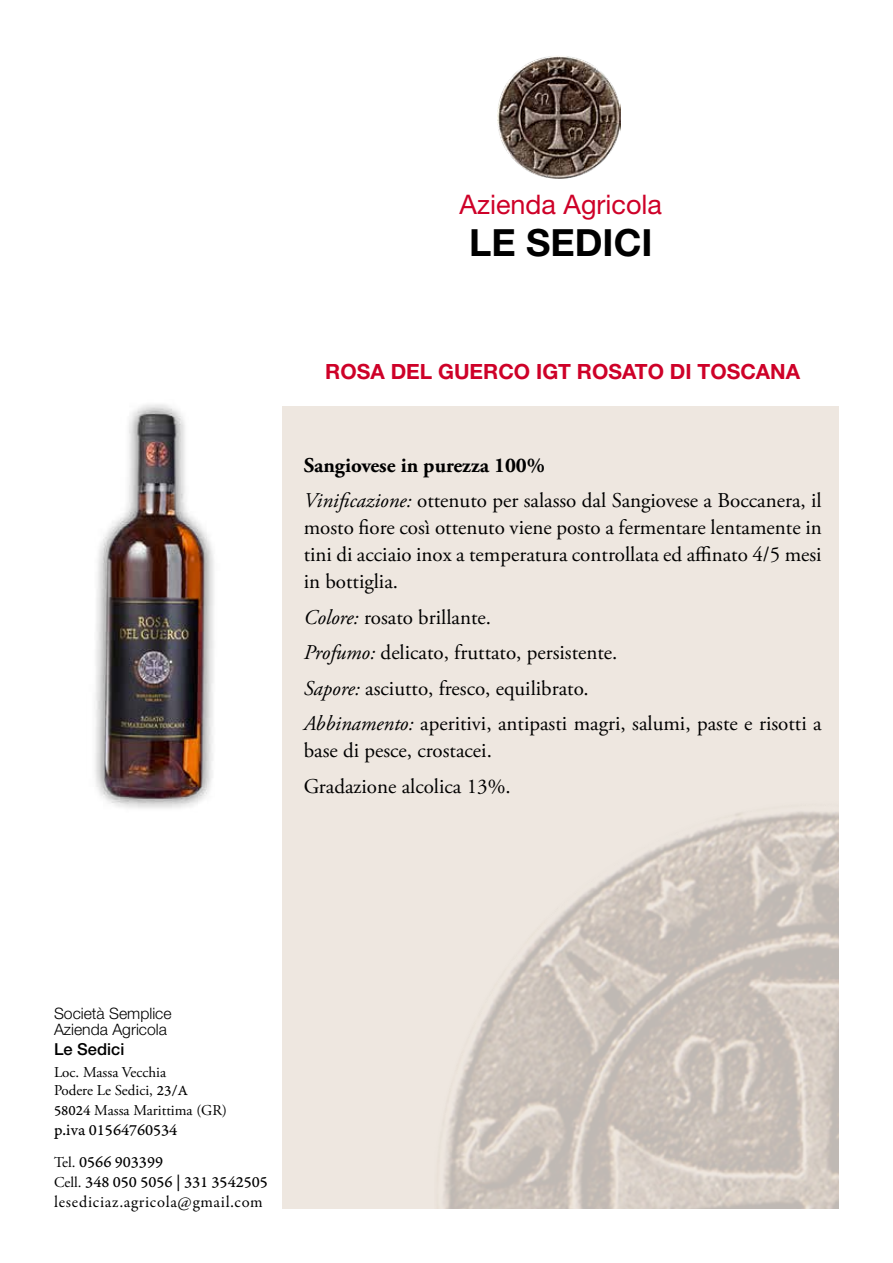
<style>
.page{position:relative;width:893px;height:1263px;background:#fff}
.page>*{position:absolute;margin:0;border:0;box-sizing:border-box;transform-origin:0 0}
.t1{font:700 37.5px "Helvetica Neue LT Std";color:#000}
.t2{font:27px "Helvetica Neue LT Std";color:#ce0128}
.t3{font:21px/35.5px "Adobe Garamond Pro";color:#000}
.t4{font:700 21px "Helvetica Neue LT Std";color:#ce0128}
.t5{font:16.5px/32.5px "Garamond Premr Pro Capt";color:#000}
.t6{font:16.5px "Garamond Premr Pro";letter-spacing:.04em;color:#000}
.t7{font:500 16.5px "Helvetica Neue LT Std";color:#000}
.t8{font:300 15.75px/16.5px "Helvetica Neue LT Std";color:#000}
.t9{font:15px/18px "Adobe Garamond Pro";color:#000}
.s1{font-weight:700}
.s2{font-style:italic}
.s3{font-family:"Garamond Premr Pro Capt"}
.s4{font-family:"Adobe Garamond Pro";font-size:15px}
</style>
<div class="page">
<div style="left:283px;top:406px;width:556px;height:803px;background:#eee7e0"></div>
<img style="left:443px;top:812px;width:396px;height:397px">
<img style="left:94px;top:404px;width:120px;height:405px">
<img style="left:497px;top:56px;width:123px;height:123px">
<p class="t2" style="left:460px;top:188px;width:204px">Azienda Agricola</p>
<h1 class="t1" style="left:469px;top:219px;width:185px">LE SEDICI</h1>
<p class="t4" style="left:325px;top:358px;width:476px">ROSA DEL GUERCO IGT ROSATO DI TOSCANA</p>
<p class="t3" style="left:304px;top:448px;width:519px"><span class="s1">Sangiovese in purezza 100%<br></span><span class="s2">Vinificazione:</span> ottenuto per salasso dal Sangiovese a Boccanera, il</p>
<p class="t3" style="left:304px;top:515px;width:519px;line-height:27px;text-align:justify">mosto fiore così ottenuto viene posto a fermentare lentamente in tini di acciaio inox a temperatura controllata ed affinato 4/5 mesi in bottiglia.</p>
<p class="t3" style="left:304px;top:600px;width:519px"><span class="s2">Colore:</span> rosato brillante.<br><span class="s2">Profumo:</span> delicato, fruttato, persistente.<br><span class="s2">Sapore:</span> asciutto, fresco, equilibrato.<br><span class="s2">Abbinamento:</span> aperitivi, antipasti magri, salumi, paste e risotti a</p>
<p class="t3" style="left:304px;top:734px;width:208px">base di pesce, crostacei.<br>Gradazione alcolica 13%.</p>
<p class="t8" style="left:54px;top:1004px;width:119px">Società Semplice<br>Azienda Agricola</p>
<p class="t7" style="left:54px;top:1039px;width:72px">Le Sedici</p>
<p class="t9" style="left:54px;top:1064px;width:135px">Loc. Massa Vecchia<br>Podere Le Sedici, <span class="s3">23/A</span></p>
<p class="t9" style="left:54px;top:1102px;width:174px"><span class="s3">58024</span> Massa Marittima (GR)</p>
<p class="t5" style="left:54px;top:1114px;width:125px">p.iva 01564760534<br><span class="s4">Tel.</span> 0566 903399</p>
<p class="t5" style="left:54px;top:1166px;width:215px"><span class="s4">Cell.</span> 348 050 5056 | 331 3542505</p>
<p class="t6" style="left:54px;top:1192px;width:210px">lesediciaz.agricola@gmail.com</p>
</div>
